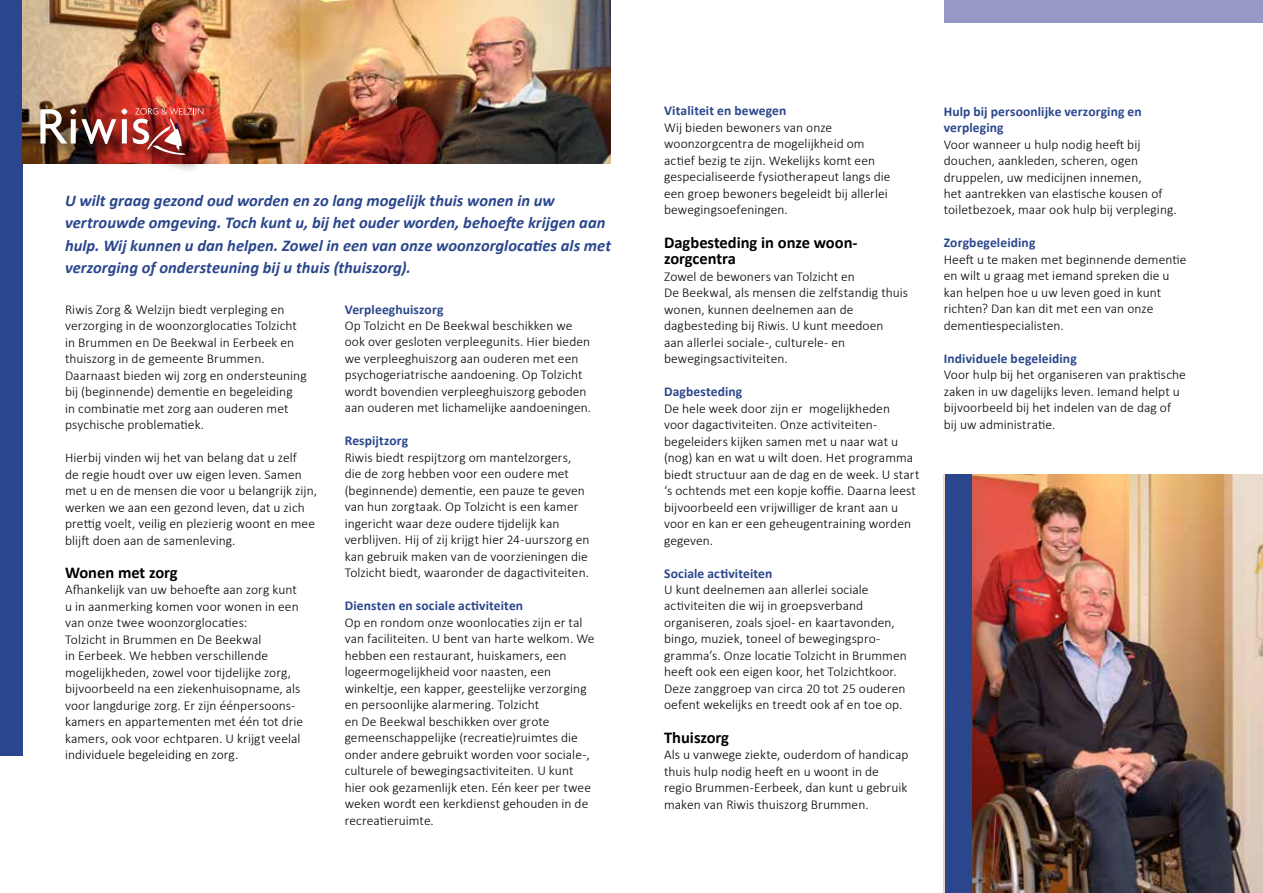
<style>
.page{position:relative;width:1263px;height:893px;background:#fff}
.page>*{position:absolute;margin:0;border:0;box-sizing:border-box;transform-origin:0 0}
.t1{font:italic 700 16.5px/22.5px "Calibri";color:#2a468c}
.t2{font:700 16.5px/16.5px "Calibri";color:#000}
.t3{font:300 13.5px/16.5px "Calibri";letter-spacing:.005em;color:#000}
.t4{font:700 13.5px/16.5px "Calibri";letter-spacing:.01em;color:#2a468c}
</style>
<div class="page">
<img style="left:944px;top:474px;width:319px;height:419px">
<div style="left:944px;top:0;width:319px;height:22px;background:#9699c5"></div>
<div style="left:0;top:0;width:22px;height:755px;background:#2a468c"></div>
<img style="left:22px;top:0;width:588px;height:163px">
<div style="left:43px;top:111px;width:179px;height:62px;background:#000;opacity:.75"></div>
<img style="left:40px;top:108px;width:163px;height:47px">
<div style="left:945px;top:474px;width:27px;height:419px;background:#2a468c"></div>
<p class="t1" style="left:65px;top:189px;width:547px">U wilt graag gezond oud worden en zo lang mogelijk thuis wonen in uw vertrouwde omgeving. Toch kunt u, bij het ouder worden, behoefte krijgen aan hulp. Wij kunnen u dan helpen. Zowel in een van onze woonzorglocaties als met verzorging of ondersteuning bij u thuis (thuiszorg).</p>
<p class="t3" style="left:65px;top:300px;width:243px">Riwis Zorg &amp; Welzijn biedt verpleging en verzorging in de woonzorglocaties Tolzicht in Brummen en De Beekwal in Eerbeek en thuiszorg in de gemeente Brummen.<br>Daarnaast bieden wij zorg en ondersteuning bij (beginnende) dementie en begeleiding<br>in combinatie met zorg aan ouderen met psychische problematiek.</p>
<p class="t3" style="left:65px;top:449px;width:253px">Hierbij vinden wij het van belang dat u zelf<br>de regie houdt over uw eigen leven. Samen met u en de mensen die voor u belangrijk zijn, werken we aan een gezond leven, dat u zich prettig voelt, veilig en plezierig woont en mee blijft doen aan de samenleving.</p>
<p class="t2" style="left:65px;top:564px;width:114px">Wonen met zorg</p>
<p class="t3" style="left:65px;top:581px;width:240px">Afhankelijk van uw behoefte aan zorg kunt u in aanmerking komen voor wonen in een van onze twee woonzorglocaties:<br>Tolzicht in Brummen en De Beekwal<br>in Eerbeek. We hebben verschillende mogelijkheden, zowel voor tijdelijke zorg, bijvoorbeeld na een ziekenhuisopname, als voor langdurige zorg. Er zijn éénpersoons&shy;kamers en appartementen met één tot drie kamers, ook voor echtparen. U krijgt veelal individuele begeleiding en zorg.</p>
<p class="t4" style="left:345px;top:301px;width:100px">Verpleeghuiszorg</p>
<p class="t3" style="left:345px;top:317px;width:248px">Op Tolzicht en De Beekwal beschikken we ook over gesloten verpleegunits. Hier bieden we verpleeghuiszorg aan ouderen met een psychogeriatrische aandoening. Op Tolzicht wordt bovendien verpleeghuiszorg geboden aan ouderen met lichamelijke aandoeningen.</p>
<p class="t4" style="left:345px;top:433px;width:65px">Respijtzorg</p>
<p class="t3" style="left:345px;top:449px;width:246px">Riwis biedt respijtzorg om mantelzorgers, die de zorg hebben voor een oudere met (beginnende) dementie, een pauze te geven van hun zorgtaak. Op Tolzicht is een kamer ingericht waar deze oudere tijdelijk kan verblijven. Hij of zij krijgt hier 24-uurszorg en kan gebruik maken van de voorzieningen die Tolzicht biedt, waaronder de dagactiviteiten.</p>
<p class="t4" style="left:345px;top:598px;width:180px">Diensten en sociale activiteiten</p>
<p class="t3" style="left:345px;top:614px;width:251px">Op en rondom onze woonlocaties zijn er tal van faciliteiten. U bent van harte welkom. We hebben een restaurant, huiskamers, een logeermogelijkheid voor naasten, een winkeltje, een kapper, geestelijke verzorging en persoonlijke alarmering. Tolzicht<br>en De Beekwal beschikken over grote gemeenschappelijke (recreatie)ruimtes die onder andere gebruikt worden voor sociale-, culturele of bewegingsactiviteiten. U kunt hier ook gezamenlijk eten. Eén keer per twee weken wordt een kerkdienst gehouden in de recreatieruimte.</p>
<p class="t4" style="left:664px;top:103px;width:124px">Vitaliteit en bewegen</p>
<p class="t3" style="left:664px;top:119px;width:228px">Wij bieden bewoners van onze woonzorgcentra de mogelijkheid om actief bezig te zijn. Wekelijks komt een gespecialiseerde fysiotherapeut langs die een groep bewoners begeleidt bij allerlei bewegingsoefeningen.</p>
<p class="t2" style="left:664px;top:234px;width:195px">Dagbesteding in onze woon&shy;zorgcentra</p>
<p class="t3" style="left:664px;top:267px;width:246px">Zowel de bewoners van Tolzicht en<br>De Beekwal, als mensen die zelfstandig thuis wonen, kunnen deelnemen aan de dagbesteding bij Riwis. U kunt meedoen<br>aan allerlei sociale-, culturele- en bewegingsactiviteiten.</p>
<p class="t4" style="left:664px;top:383px;width:80px">Dagbesteding</p>
<p class="t3" style="left:664px;top:399px;width:257px">De hele week door zijn er mogelijkheden<br>voor dagactiviteiten. Onze activiteiten&shy;begeleiders kijken samen met u naar wat u (nog) kan en wat u wilt doen. Het programma biedt structuur aan de dag en de week. U start ‘s ochtends met een kopje koffie. Daarna leest bijvoorbeeld een vrijwilliger de krant aan u voor en kan er een geheugentraining worden gegeven.</p>
<p class="t4" style="left:664px;top:565px;width:110px">Sociale activiteiten</p>
<p class="t3" style="left:664px;top:581px;width:244px">U kunt deelnemen aan allerlei sociale activiteiten die wij in groepsverband organiseren, zoals sjoel- en kaartavonden, bingo, muziek, toneel of bewegingspro&shy;gramma’s. Onze locatie Tolzicht in Brummen heeft ook een eigen koor, het Tolzichtkoor.<br>Deze zanggroep van circa 20 tot 25 ouderen oefent wekelijks en treedt ook af en toe op.</p>
<p class="t2" style="left:664px;top:729px;width:67px">Thuiszorg</p>
<p class="t3" style="left:664px;top:746px;width:246px">Als u vanwege ziekte, ouderdom of handicap thuis hulp nodig heeft en u woont in de regio Brummen-Eerbeek, dan kunt u gebruik maken van Riwis thuiszorg Brummen.</p>
<p class="t4" style="left:944px;top:103px;width:199px">Hulp bij persoonlijke verzorging en verpleging</p>
<p class="t3" style="left:944px;top:135px;width:235px">Voor wanneer u hulp nodig heeft bij douchen, aankleden, scheren, ogen druppelen, uw medicijnen innemen,<br>het aantrekken van elastische kousen of toiletbezoek, maar ook hulp bij verpleging.</p>
<p class="t4" style="left:944px;top:235px;width:93px">Zorgbegeleiding</p>
<p class="t3" style="left:944px;top:251px;width:244px">Heeft u te maken met beginnende dementie en wilt u graag met iemand spreken die u kan helpen hoe u uw leven goed in kunt richten? Dan kan dit met een van onze dementiespecialisten.</p>
<p class="t4" style="left:944px;top:350px;width:135px">Individuele begeleiding</p>
<p class="t3" style="left:944px;top:366px;width:244px">Voor hulp bij het organiseren van praktische zaken in uw dagelijks leven. Iemand helpt u bijvoorbeeld bij het indelen van de dag of bij uw administratie.</p>
</div>
